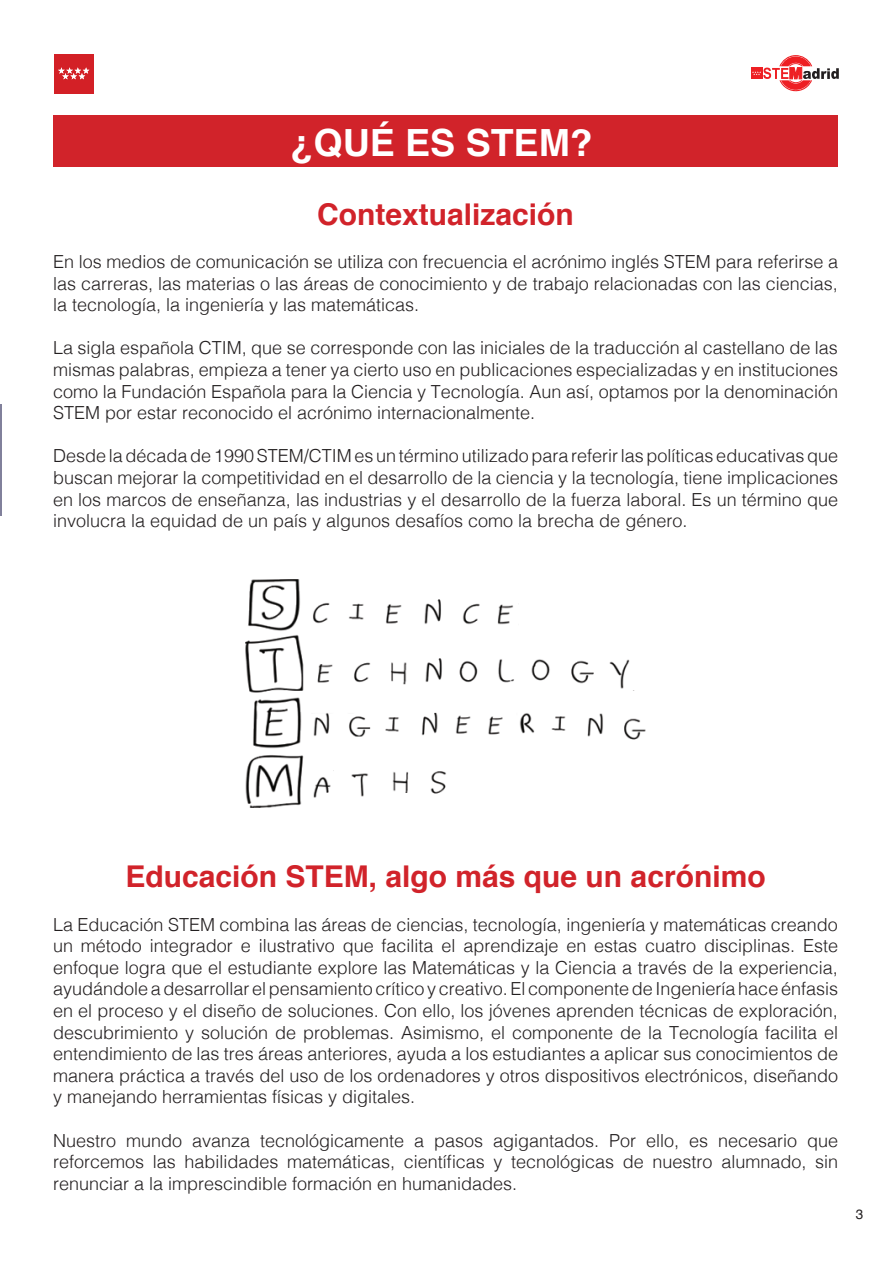
<style>
.page{position:relative;width:893px;height:1263px;background:#fff}
.page>*{position:absolute;margin:0;border:0;box-sizing:border-box;transform-origin:0 0}
.t1{font:700 37.5px "Helvetica";color:#fff}
.t2{font:700 30px "Helvetica";color:#d1232a}
.t3{font:300 18px/21.6px "Helvetica";color:#231f20;text-align:justify}
.t4{font:13.5px "Helvetica";color:#231f20}
</style>
<div class="page">
<hr style="left:0;top:404px;width:1px;height:112px;background:#81809b">
<div style="left:751px;top:67px;width:11px;height:12px;background:#ee1f23"></div>
<svg style="left:752px;top:55px;width:87px;height:36px"></svg>
<div style="left:54px;top:54px;width:39px;height:39px;background:#d32026"></div>
<svg style="left:58px;top:67px;width:31px;height:12px"></svg>
<div style="left:53px;top:116px;width:785px;height:51px;background:#d1232a"></div>
<img style="left:246px;top:579px;width:400px;height:229px">
<h1 class="t1" style="left:291px;top:112px;width:304px">¿QUÉ ES STEM?</h1>
<h2 class="t2" style="left:317px;top:190px;width:258px">Contextualización</h2>
<p class="t3" style="left:53px;top:250px;width:786px">En los medios de comunicación se utiliza con frecuencia el acrónimo inglés STEM para referirse a las carreras, las materias o las áreas de conocimiento y de trabajo relacionadas con las ciencias, la tecnología, la ingeniería y las matemáticas.</p>
<p class="t3" style="left:53px;top:336px;width:786px">La sigla española CTIM, que se corresponde con las iniciales de la traducción al castellano de las mismas palabras, empieza a tener ya cierto uso en publicaciones especializadas y en instituciones como la Fundación Española para la Ciencia y Tecnología. Aun así, optamos por la denominación STEM por estar reconocido el acrónimo internacionalmente.</p>
<p class="t3" style="left:53px;top:444px;width:787px">Desde la década de 1990 STEM/CTIM es un término utilizado para referir las políticas educativas que buscan mejorar la competitividad en el desarrollo de la ciencia y la tecnología, tiene implicaciones en los marcos de enseñanza, las industrias y el desarrollo de la fuerza laboral. Es un término que involucra la equidad de un país y algunos desafíos como la brecha de género.</p>
<h2 class="t2" style="left:125px;top:852px;width:642px">Educación STEM, algo más que un acrónimo</h2>
<p class="t3" style="left:53px;top:912px;width:786px">La Educación STEM combina las áreas de ciencias, tecnología, ingeniería y matemáticas creando un método integrador e ilustrativo que facilita el aprendizaje en estas cuatro disciplinas. Este enfoque logra que el estudiante explore las Matemáticas y la Ciencia a través de la experiencia, ayudándole a desarrollar el pensamiento crítico y creativo. El componente de Ingeniería hace énfasis en el proceso y el diseño de soluciones. Con ello, los jóvenes aprenden técnicas de exploración, descubrimiento y solución de problemas. Asimismo, el componente de la Tecnología facilita el entendimiento de las tres áreas anteriores, ayuda a los estudiantes a aplicar sus conocimientos de manera práctica a través del uso de los ordenadores y otros dispositivos electrónicos, diseñando y manejando herramientas físicas y digitales.</p>
<p class="t3" style="left:53px;top:1128px;width:786px">Nuestro mundo avanza tecnológicamente a pasos agigantados. Por ello, es necesario que reforcemos las habilidades matemáticas, científicas y tecnológicas de nuestro alumnado, sin renunciar a la imprescindible formación en humanidades.</p>
<p class="t4" style="left:856px;top:1204px;width:9px">3</p>
</div>
